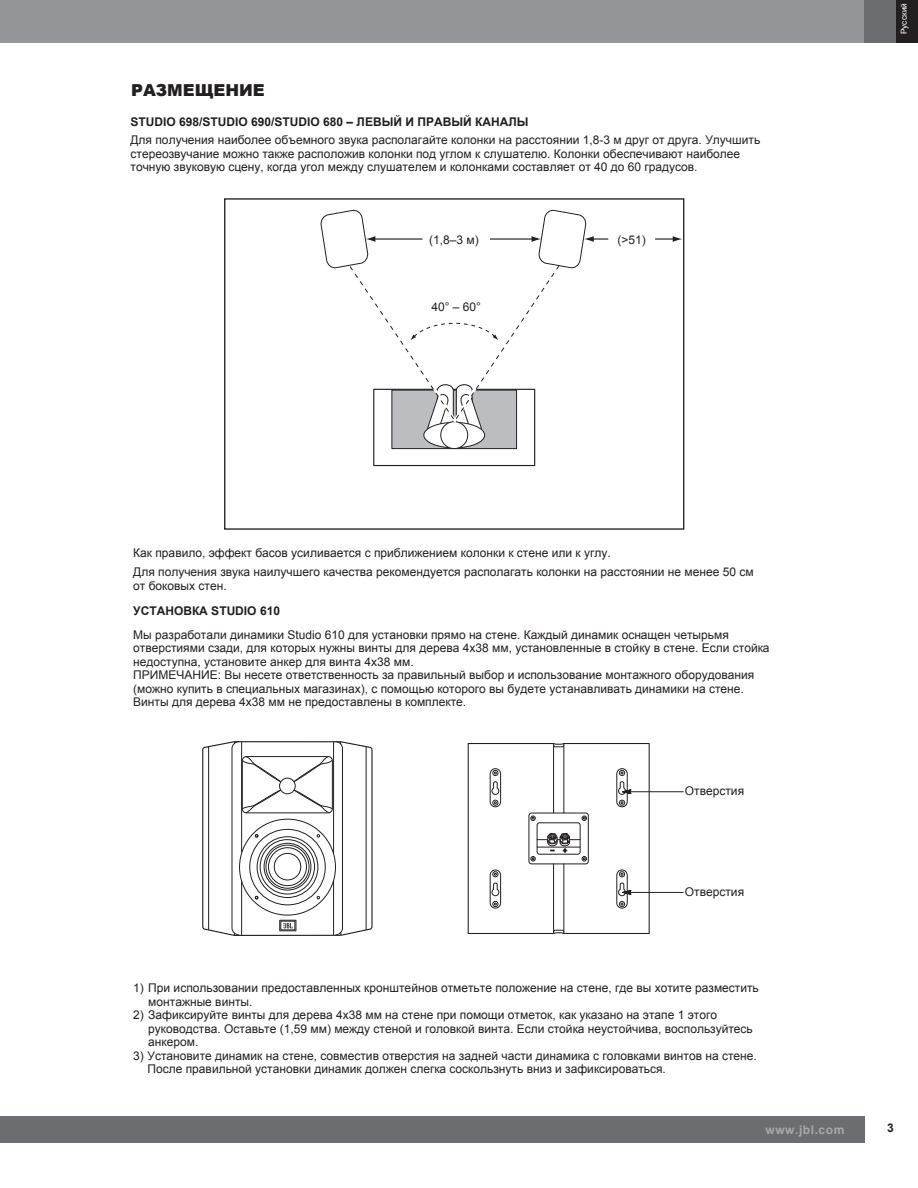
<style>
.page{position:relative;width:918px;height:1188px;background:#fff}
.page>*{position:absolute;margin:0;border:0;box-sizing:border-box;transform-origin:0 0}
.t1{font:900 16.5px "Arial";color:#231f20}
.t2{font:12px/13.5px "Arial";color:#231f20}
.t3{font:700 12px "Arial";color:#231f20}
.t4{font:700 12px "Arial";letter-spacing:.045em;color:#a8a9ad}
.t5{font:8.25px "Arial";letter-spacing:.02em;color:#fff}
</style>
<div class="page">
<div style="left:0;top:1116px;width:864px;height:27px;background:#6c6d70"></div>
<div style="left:0;top:0;width:864px;height:43px;background:#939598"></div>
<div style="left:864px;top:0;width:33px;height:43px;background:#6c6d70"></div>
<div style="left:896px;top:0;width:22px;height:43px;background:#231f20"></div>
<div style="left:224px;top:198px;width:460px;height:332px;border:1px solid #231f20"></div>
<div style="left:373px;top:389px;width:162px;height:77px;border:1px solid #231f20"></div>
<div style="left:391px;top:390px;width:126px;height:59px;background:#bcbdc0;border:1px solid #231f20"></div>
<svg style="left:424px;top:422px;width:61px;height:26px"></svg>
<div style="left:423px;top:422px;width:62px;height:26px;border:1px solid #231f20;border-radius:50%"></div>
<div style="left:441px;top:422px;width:27px;height:27px;background:#fff;border-radius:50%"></div>
<div style="left:440px;top:421px;width:28px;height:28px;border:1px solid #231f20;border-radius:50%"></div>
<hr style="left:588px;top:238px;width:20px;height:2px;background:#231f20">
<hr style="left:655px;top:238px;width:20px;height:2px;background:#231f20">
<svg style="left:673px;top:236px;width:10px;height:6px"></svg>
<svg style="left:320px;top:209px;width:274px;height:228px"></svg>
<hr style="left:624px;top:791px;width:59px;height:1px;background:#231f20">
<hr style="left:624px;top:892px;width:59px;height:1px;background:#231f20">
<svg style="left:467px;top:743px;width:183px;height:191px"></svg>
<hr style="left:537px;top:847px;width:43px;height:1px;background:#231f20">
<hr style="left:553px;top:864px;width:1px;height:68px;background:#231f20">
<hr style="left:553px;top:745px;width:1px;height:68px;background:#231f20">
<hr style="left:564px;top:745px;width:1px;height:68px;background:#231f20">
<hr style="left:564px;top:864px;width:1px;height:68px;background:#231f20">
<svg style="left:202px;top:741px;width:171px;height:195px"></svg>
<h1 class="t1" style="left:131px;top:78px;width:135px">РАЗМЕЩЕНИЕ</h1>
<p class="t2" style="left:131px;top:133px;width:631px">Для получения наиболее объемного звука располагайте колонки на расстоянии 1,8-3 м друг от друга. Улучшить стереозвучание можно также расположив колонки под углом к слушателю. Колонки обеспечивают наиболее точную звуковую сцену, когда угол между слушателем и колонками составляет от 40 до 60 градусов.</p>
<p class="t3" style="left:131px;top:114px;width:400px">STUDIO 698/STUDIO 690/STUDIO 680 – ЛЕВЫЙ И ПРАВЫЙ КАНАЛЫ</p>
<p class="t2" style="left:429px;top:233px;width:51px">(1,8–3 м)</p>
<p class="t2" style="left:431px;top:300px;width:51px">40° – 60°</p>
<p class="t2" style="left:618px;top:233px;width:30px">(&gt;51)</p>
<p class="t2" style="left:133px;top:543px;width:622px;line-height:19.5px">Как правило, эффект басов усиливается с приближением колонки к стене или к углу.<br>Для получения звука наилучшего качества рекомендуется располагать колонки на расстоянии не менее 50 см</p>
<p class="t2" style="left:133px;top:579px;width:95px">от боковых стен.</p>
<p class="t3" style="left:133px;top:603px;width:148px">УСТАНОВКА STUDIO 610</p>
<p class="t2" style="left:133px;top:628px;width:638px">Мы разработали динамики Studio 610 для установки прямо на стене. Каждый динамик оснащен четырьмя отверстиями сзади, для которых нужны винты для дерева 4x38 мм, установленные в стойку в стене. Если стойка недоступна, установите анкер для винта 4x38 мм.<br>ПРИМЕЧАНИЕ: Вы несете ответственность за правильный выбор и использование монтажного оборудования (можно купить в специальных магазинах), с помощью которого вы будете устанавливать динамики на стене.<br>Винты для дерева 4x38 мм не предоставлены в комплекте.</p>
<p class="t2" style="left:685px;top:784px;width:61px">Отверстия</p>
<p class="t2" style="left:685px;top:885px;width:61px">Отверстия</p>
<p class="t2" style="left:148px;top:981px;width:612px;text-indent:-15px">1) При использовании предоставленных кронштейнов отметьте положение на стене, где вы хотите разместить монтажные винты.</p>
<p class="t2" style="left:148px;top:1008px;width:606px;text-indent:-15px">2) Зафиксируйте винты для дерева 4x38 мм на стене при помощи отметок, как указано на этапе 1 этого руководства. Оставьте (1,59 мм) между стеной и головкой винта. Если стойка неустойчива, воспользуйтесь анкером.</p>
<p class="t2" style="left:148px;top:1049px;width:611px;text-indent:-14px">3) Установите динамик на стене, совместив отверстия на задней части динамика с головками винтов на стене.<br>После правильной установки динамик должен слегка соскользнуть вниз и зафиксироваться.</p>
<p class="t5" style="left:899px;top:34px;width:33px;rotate:-90deg">Русский</p>
<p class="t4" style="left:765px;top:1122px;width:80px">www.jbl.com</p>
<p class="t3" style="left:887px;top:1120px;width:8px">3</p>
</div>
